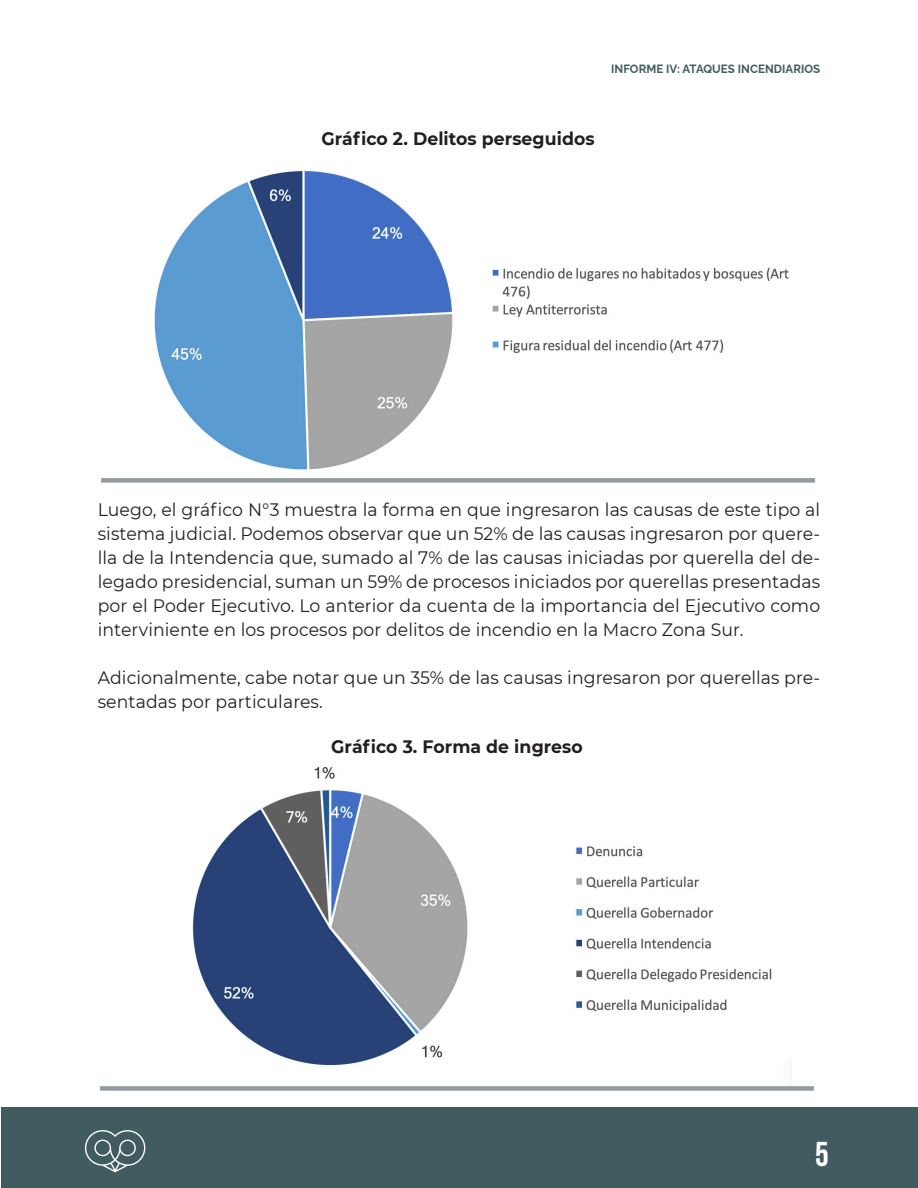
<style>
.page{position:relative;width:918px;height:1188px;background:#fff}
.page>*{position:absolute;margin:0;border:0;box-sizing:border-box;transform-origin:0 0}
.t1{font:700 34.5px "Bebas Neue";color:#fff}
.t2{font:18px/24px "Montserrat";letter-spacing:.005em;color:#231f20;text-align:justify;scale:.96 1}
.t3{font:700 18px "Montserrat";letter-spacing:.005em;color:#231f20;scale:.96 1}
.t4{font:700 12px "Raleway";letter-spacing:.005em;color:#415c61;scale:.96 1}
</style>
<div class="page">
<div style="left:1px;top:1108px;width:917px;height:80px;background:#415c61"></div>
<svg style="left:85px;top:1130px;width:60px;height:42px"></svg>
<img style="left:154px;top:171px;width:635px;height:299px">
<div style="left:101px;top:478px;width:714px;height:5px;background:#929a9e"></div>
<img style="left:192px;top:767px;width:580px;height:298px">
<div style="left:100px;top:1086px;width:714px;height:5px;background:#929a9e"></div>
<div style="left:697px;top:366px;width:190px;height:80px;background:#fff"></div>
<p class="t4" style="left:611px;top:59px;width:219px">INFORME IV: ATAQUES INCENDIARIOS</p>
<p class="t3" style="left:321px;top:126px;width:286px">Gráfico 2. Delitos perseguidos</p>
<p class="t2" style="left:98px;top:497px;width:754px">Luego, el gráfico N°3 muestra la forma en que ingresaron las causas de este tipo al sistema judicial. Podemos observar que un 52% de las causas ingresaron por quere&shy;lla de la Intendencia que, sumado al 7% de las causas iniciadas por querella del de&shy;legado presidencial, suman un 59% de procesos iniciados por querellas presentadas por el Poder Ejecutivo. Lo anterior da cuenta de la importancia del Ejecutivo como interviniente en los procesos por delitos de incendio en la Macro Zona Sur.</p>
<p class="t2" style="left:98px;top:665px;width:754px">Adicionalmente, cabe notar que un 35% de las causas ingresaron por querellas pre&shy;sentadas por particulares.</p>
<p class="t3" style="left:331px;top:734px;width:264px">Gráfico 3. Forma de ingreso</p>
<h1 class="t1" style="left:815px;top:1135px;width:15px">5</h1>
</div>
